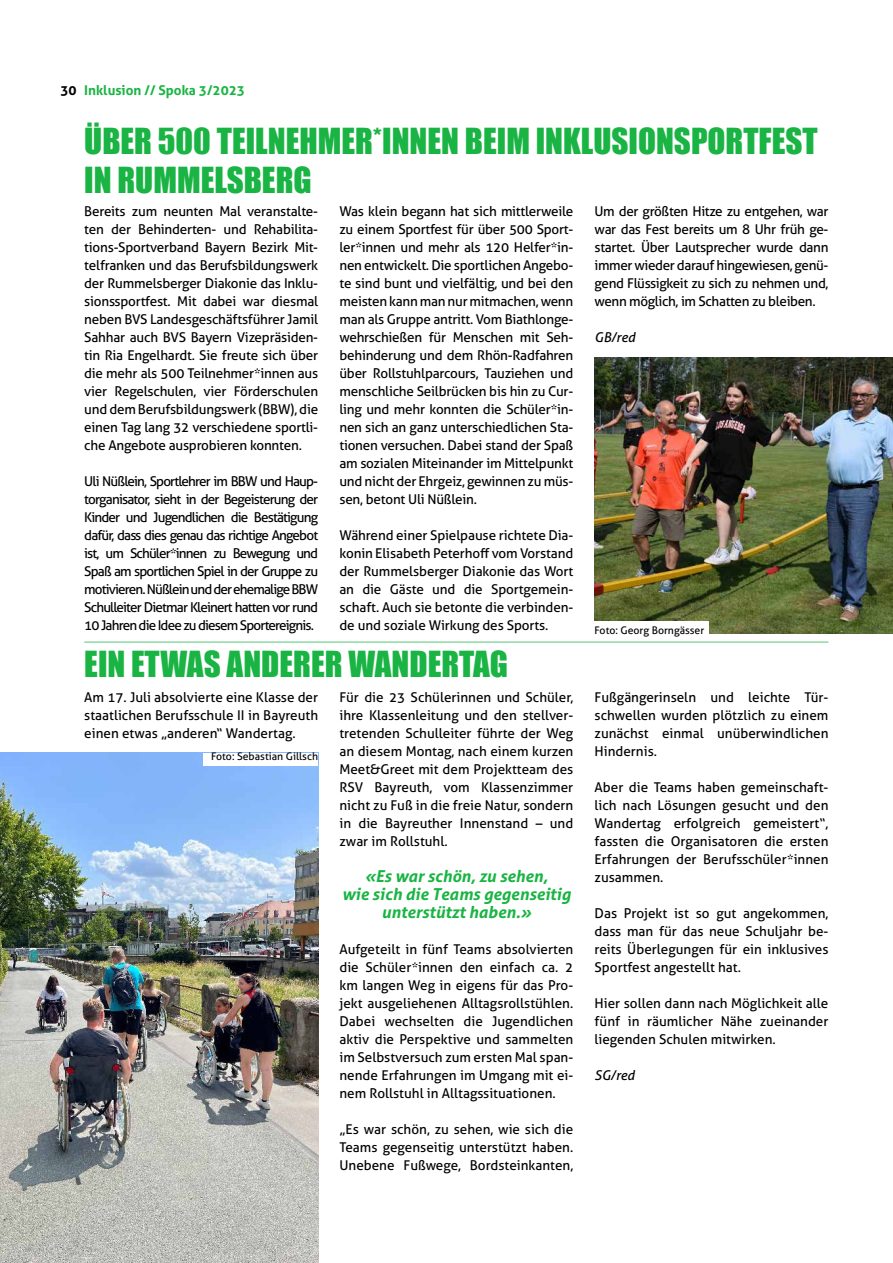
<style>
.page{position:relative;width:893px;height:1263px;background:#fff}
.page>*{position:absolute;margin:0;border:0;box-sizing:border-box;transform-origin:0 0}
.t1{font:33px/39.6px "Impact";color:#19b443}
.t2{font:italic 700 16.5px/18px "Aller";color:#19b443;text-align:center}
.t3{font:13.5px/18px "Aller";color:#000;text-align:justify}
.t4{font:700 13.5px "Aller";color:#19b443}
.t5{font:italic 13.5px "Aller";color:#000}
.t6{font:10.5px "Aller";color:#000}
.s1{color:#000}
</style>
<div class="page">
<img style="left:595px;top:357px;width:298px;height:277px">
<div style="left:595px;top:621px;width:114px;height:13px;background:#fff"></div>
<img style="left:0;top:753px;width:318px;height:510px">
<hr style="left:84px;top:641px;width:744px;height:2px;background:#19b443">
<div style="left:203px;top:753px;width:115px;height:12px;background:#fff"></div>
<p class="t4" style="left:60px;top:82px;width:186px"><span class="s1">30</span> Inklusion // Spoka 3/2023</p>
<h1 class="t1" style="left:84px;top:120px;width:735px">ÜBER 500 TEILNEHMER*INNEN BEIM INKLUSIONSPORTFEST<br>IN RUMMELSBERG</h1>
<p class="t3" style="left:84px;top:202px;width:235px">Bereits zum neunten Mal veranstalte&shy;ten der Behinderten- und Rehabilita&shy;tions-Sportverband Bayern Bezirk Mit&shy;telfranken und das Berufsbildungswerk der Rummelsberger Diakonie das Inklu&shy;sionssportfest. Mit dabei war diesmal neben BVS Landesgeschäftsführer Jamil Sahhar auch BVS Bayern Vizepräsiden&shy;tin Ria Engelhardt. Sie freute sich über die mehr als 500 Teilnehmer*innen aus vier Regelschulen, vier Förderschulen und dem Berufsbildungswerk (BBW), die einen Tag lang 32 verschiedene sportli&shy;che Angebote ausprobieren konnten.</p>
<p class="t3" style="left:84px;top:472px;width:235px">Uli Nüßlein, Sportlehrer im BBW und Haup&shy;torganisator, sieht in der Begeisterung der Kinder und Jugendlichen die Bestätigung dafür, dass dies genau das richtige Angebot ist, um Schüler*innen zu Bewegung und Spaß am sportlichen Spiel in der Gruppe zu motivieren. Nüßlein und der ehemalige BBW Schulleiter Dietmar Kleinert hatten vor rund 10 Jahren die Idee zu diesem Sportereignis.</p>
<p class="t3" style="left:339px;top:202px;width:235px">Was klein begann hat sich mittlerweile zu einem Sportfest für über 500 Sport&shy;ler*innen und mehr als 120 Helfer*in&shy;nen entwickelt. Die sportlichen Angebo&shy;te sind bunt und vielfältig, und bei den meisten kann man nur mitmachen, wenn man als Gruppe antritt. Vom Biathlonge&shy;wehrschießen für Menschen mit Seh&shy;behinderung und dem Rhön-Radfahren über Rollstuhlparcours, Tauziehen und menschliche Seilbrücken bis hin zu Cur&shy;ling und mehr konnten die Schüler*in&shy;nen sich an ganz unterschiedlichen Sta&shy;tionen versuchen. Dabei stand der Spaß am sozialen Miteinander im Mittelpunkt und nicht der Ehrgeiz, gewinnen zu müs&shy;sen, betont Uli Nüßlein.</p>
<p class="t3" style="left:339px;top:526px;width:235px">Während einer Spielpause richtete Dia&shy;konin Elisabeth Peterhoff vom Vorstand der Rummelsberger Diakonie das Wort an die Gäste und die Sportgemein&shy;schaft. Auch sie betonte die verbinden&shy;de und soziale Wirkung des Sports.</p>
<h1 class="t1" style="left:84px;top:643px;width:423px">EIN ETWAS ANDERER WANDERTAG</h1>
<p class="t3" style="left:84px;top:688px;width:235px">Am 17. Juli absolvierte eine Klasse der staatlichen Berufsschule II in Bayreuth einen etwas „anderen“ Wandertag.</p>
<p class="t3" style="left:339px;top:688px;width:235px">Für die 23 Schülerinnen und Schüler, ihre Klassenleitung und den stellver&shy;tretenden Schulleiter führte der Weg an diesem Montag, nach einem kurzen Meet&amp;Greet mit dem Projektteam des RSV Bayreuth, vom Klassenzimmer nicht zu Fuß in die freie Natur, sondern in die Bayreuther Innenstand – und zwar im Rollstuhl.</p>
<p class="t6" style="left:211px;top:750px;width:109px">Foto: Sebastian Gillsch</p>
<p class="t2" style="left:342px;top:867px;width:230px">«Es war schön, zu sehen,<br>wie sich die Teams gegenseitig unterstützt haben.»</p>
<p class="t3" style="left:339px;top:940px;width:235px">Aufgeteilt in fünf Teams absolvierten die Schüler*innen den einfach ca. 2 km langen Weg in eigens für das Pro&shy;jekt ausgeliehenen Alltagsrollstühlen.<br>Dabei wechselten die Jugendlichen aktiv die Perspektive und sammelten im Selbstversuch zum ersten Mal span&shy;nende Erfahrungen im Umgang mit ei&shy;nem Rollstuhl in Alltagssituationen.</p>
<p class="t3" style="left:339px;top:1120px;width:235px">„Es war schön, zu sehen, wie sich die Teams gegenseitig unterstützt haben.<br>Unebene Fußwege, Bordsteinkanten,</p>
<p class="t3" style="left:595px;top:202px;width:235px">Um der größten Hitze zu entgehen, war war das Fest bereits um 8 Uhr früh ge&shy;startet. Über Lautsprecher wurde dann immer wieder darauf hingewiesen, genü&shy;gend Flüssigkeit zu sich zu nehmen und, wenn möglich, im Schatten zu bleiben.</p>
<p class="t5" style="left:595px;top:329px;width:42px">GB/red</p>
<p class="t6" style="left:595px;top:623px;width:111px">Foto: Georg Borngässer</p>
<p class="t3" style="left:595px;top:688px;width:235px">Fußgängerinseln und leichte Tür&shy;schwellen wurden plötzlich zu einem zunächst einmal unüberwindlichen Hindernis.</p>
<p class="t3" style="left:595px;top:778px;width:235px">Aber die Teams haben gemeinschaft&shy;lich nach Lösungen gesucht und den Wandertag erfolgreich gemeistert“, fassten die Organisatoren die ersten Erfahrungen der Berufsschüler*innen zusammen.</p>
<p class="t3" style="left:595px;top:904px;width:235px">Das Projekt ist so gut angekommen, dass man für das neue Schuljahr be&shy;reits Überlegungen für ein inklusives Sportfest angestellt hat.</p>
<p class="t3" style="left:595px;top:994px;width:235px">Hier sollen dann nach Möglichkeit alle fünf in räumlicher Nähe zueinander liegenden Schulen mitwirken.</p>
<p class="t5" style="left:595px;top:1067px;width:42px">SG/red</p>
</div>
